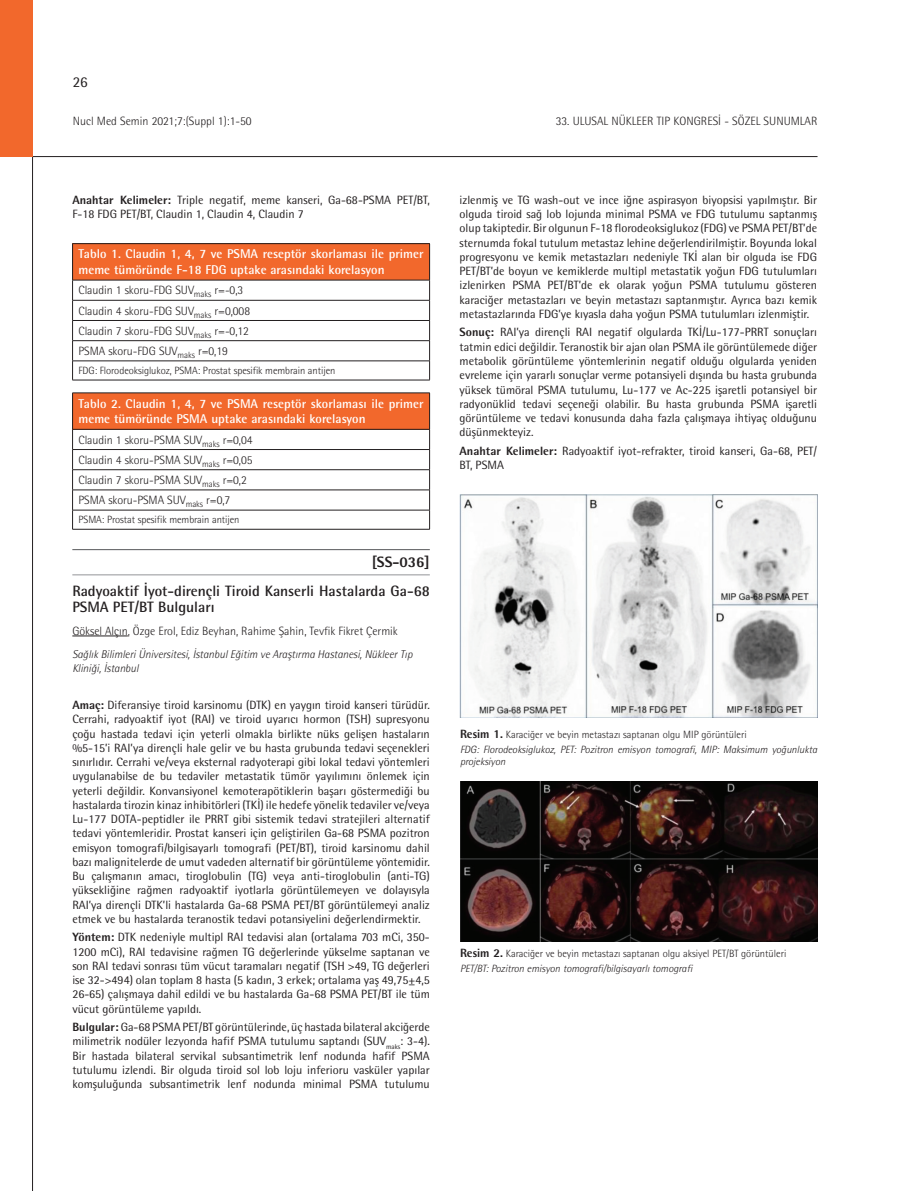
<style>
.page{position:relative;width:915px;height:1191px;background:#fff}
.page>*{position:absolute;margin:0;border:0;box-sizing:border-box;transform-origin:0 0}
.BASLIK{font:700 15px/16.5px "Rotis Semi Sans Std";color:#231f20}
.PS{font:800 15px "Rotis Semi Sans Std";color:#231f20}
.t1{font:15px "Rotis Semi Sans Std";color:#231f20}
.TABLO-BASLIK{font:700 12.75px/15.8px "Rotis Semi Sans Std";color:#fff}
.OZET-YAZI{font:12px/14.2px "Rotis Semi Sans Std";color:#231f20;text-align:justify}
.TABLO-YAZI{font:300 12px "Rotis Semi Sans Std";letter-spacing:-.005em;color:#231f20}
.YAZAR{font:300 12px "Rotis Semi Sans Std";color:#231f20}
.KURUM{font:italic 300 11.25px/14.2px "Rotis Semi Sans Std";color:#231f20}
.RESİMALTI{font:italic 300 10.5px/12px "Rotis Semi Sans Std";color:#231f20}
.RESİMALTI-2{font:300 10.5px "Rotis Semi Sans Std";color:#231f20}
.TABLO-ALTI{font:300 10.5px "Rotis Semi Sans Std";letter-spacing:-.005em;color:#231f20}
.s1{font-weight:800}
.s2{font-weight:800;font-size:12px}
</style>
<div class="page">
<hr style="left:33px;top:156px;width:784px;height:1px;background:#231f20">
<hr style="left:32px;top:157px;width:1px;height:1034px;background:#231f20">
<div style="left:0;top:0;width:33px;height:157px;background:#f2682c"></div>
<hr style="left:72px;top:574px;width:357px;height:1px;background:#939598">
<hr style="left:72px;top:549px;width:357px;height:1px;background:#57585a">
<hr style="left:72px;top:635px;width:56px;height:1px;background:#231f20">
<div style="left:73px;top:244px;width:356px;height:36px;background:#f2682c"></div>
<hr style="left:72px;top:300px;width:357px;height:1px;background:#231f20">
<hr style="left:72px;top:320px;width:357px;height:1px;background:#231f20">
<hr style="left:72px;top:340px;width:357px;height:1px;background:#231f20">
<hr style="left:72px;top:243px;width:357px;height:1px;background:#231f20">
<hr style="left:72px;top:244px;width:1px;height:36px;background:#231f20">
<hr style="left:429px;top:244px;width:1px;height:36px;background:#231f20">
<hr style="left:72px;top:280px;width:357px;height:1px;background:#231f20">
<hr style="left:72px;top:360px;width:357px;height:1px;background:#231f20">
<hr style="left:72px;top:380px;width:357px;height:1px;background:#231f20">
<svg style="left:72px;top:280px;width:1px;height:100px"></svg>
<svg style="left:429px;top:280px;width:1px;height:100px"></svg>
<div style="left:73px;top:393px;width:356px;height:36px;background:#f2682c"></div>
<hr style="left:72px;top:449px;width:357px;height:1px;background:#231f20">
<hr style="left:72px;top:469px;width:357px;height:1px;background:#231f20">
<hr style="left:72px;top:489px;width:357px;height:1px;background:#231f20">
<hr style="left:72px;top:392px;width:357px;height:1px;background:#231f20">
<hr style="left:72px;top:393px;width:1px;height:36px;background:#231f20">
<hr style="left:429px;top:393px;width:1px;height:36px;background:#231f20">
<hr style="left:72px;top:429px;width:357px;height:1px;background:#231f20">
<hr style="left:72px;top:510px;width:357px;height:1px;background:#231f20">
<hr style="left:72px;top:529px;width:357px;height:1px;background:#231f20">
<svg style="left:72px;top:429px;width:1px;height:100px"></svg>
<svg style="left:429px;top:429px;width:1px;height:100px"></svg>
<img style="left:459px;top:494px;width:357px;height:223px">
<img style="left:460px;top:782px;width:356px;height:159px">
<p class="t1" style="left:73px;top:73px;width:17px">26</p>
<p class="YAZAR" style="left:73px;top:114px;width:180px">Nucl Med Semin 2021;7:(Suppl 1):1-50</p>
<p class="YAZAR" style="left:555px;top:114px;width:263px">33. ULUSAL NÜKLEER TIP KONGRESİ - SÖZEL SUNUMLAR</p>
<p class="OZET-YAZI" style="left:72px;top:193px;width:359px"><span class="s1">Anahtar Kelimeler:</span> Triple negatif, meme kanseri, Ga-68-PSMA PET/BT,<br>F-18 FDG PET/BT, Claudin 1, Claudin 4, Claudin 7</p>
<p class="TABLO-BASLIK" style="left:78px;top:246px;width:346px">Tablo 1. Claudin 1, 4, 7 ve PSMA reseptör skorlaması ile primer meme tümöründe F-18 FDG uptake arasındaki korelasyon</p>
<p class="TABLO-YAZI" style="left:78px;top:283px;width:166px">Claudin 1 skoru-FDG SUV<sub>maks</sub> r=-0,3</p>
<p class="TABLO-YAZI" style="left:78px;top:303px;width:173px">Claudin 4 skoru-FDG SUV<sub>maks</sub> r=0,008</p>
<p class="TABLO-YAZI" style="left:78px;top:324px;width:172px">Claudin 7 skoru-FDG SUV<sub>maks</sub> r=-0,12</p>
<p class="TABLO-YAZI" style="left:78px;top:344px;width:151px">PSMA skoru-FDG SUV<sub>maks</sub> r=0,19</p>
<p class="TABLO-ALTI" style="left:78px;top:364px;width:258px">FDG: Florodeoksiglukoz, PSMA: Prostat spesifik membrain antijen</p>
<p class="TABLO-BASLIK" style="left:78px;top:395px;width:346px">Tablo 2. Claudin 1, 4, 7 ve PSMA reseptör skorlaması ile primer meme tümöründe PSMA uptake arasındaki korelasyon</p>
<p class="TABLO-YAZI" style="left:78px;top:432px;width:175px">Claudin 1 skoru-PSMA SUV<sub>maks</sub> r=0,04</p>
<p class="TABLO-YAZI" style="left:78px;top:453px;width:175px">Claudin 4 skoru-PSMA SUV<sub>maks</sub> r=0,05</p>
<p class="TABLO-YAZI" style="left:78px;top:473px;width:170px">Claudin 7 skoru-PSMA SUV<sub>maks</sub> r=0,2</p>
<p class="TABLO-YAZI" style="left:78px;top:493px;width:153px">PSMA skoru-PSMA SUV<sub>maks</sub> r=0,7</p>
<p class="TABLO-ALTI" style="left:78px;top:514px;width:162px">PSMA: Prostat spesifik membrain antijen</p>
<p class="PS" style="left:371px;top:552px;width:60px">[SS-036]</p>
<p class="BASLIK" style="left:72px;top:582px;width:359px">Radyoaktif İyot-dirençli Tiroid Kanserli Hastalarda Ga-68<br>PSMA PET/BT Bulguları</p>
<p class="YAZAR" style="left:72px;top:624px;width:327px">Göksel Alçın, Özge Erol, Ediz Beyhan, Rahime Şahin, Tevfik Fikret Çermik</p>
<p class="KURUM" style="left:72px;top:647px;width:341px">Sağlık Bilimleri Üniversitesi, İstanbul Eğitim ve Araştırma Hastanesi, Nükleer Tıp<br>Kliniği, İstanbul</p>
<p class="OZET-YAZI" style="left:72px;top:698px;width:359px"><span class="s1">Amaç:</span> Diferansiye tiroid karsinomu (DTK) en yaygın tiroid kanseri türüdür.<br>Cerrahi, radyoaktif iyot (RAI) ve tiroid uyarıcı hormon (TSH) supresyonu çoğu hastada tedavi için yeterli olmakla birlikte nüks gelişen hastaların %5-15’i RAI’ya dirençli hale gelir ve bu hasta grubunda tedavi seçenekleri sınırlıdır. Cerrahi ve/veya eksternal radyoterapi gibi lokal tedavi yöntemleri uygulanabilse de bu tedaviler metastatik tümör yayılımını önlemek için yeterli değildir. Konvansiyonel kemoterapötiklerin başarı göstermediği bu hastalarda tirozin kinaz inhibitörleri (TKİ) ile hedefe yönelik tedaviler ve/veya Lu-177 DOTA-peptidler ile PRRT gibi sistemik tedavi stratejileri alternatif tedavi yöntemleridir. Prostat kanseri için geliştirilen Ga-68 PSMA pozitron emisyon tomografi/bilgisayarlı tomografi (PET/BT), tiroid karsinomu dahil bazı malignitelerde de umut vadeden alternatif bir görüntüleme yöntemidir.<br>Bu çalışmanın amacı, tiroglobulin (TG) veya anti-tiroglobulin (anti-TG) yüksekliğine rağmen radyoaktif iyotlarla görüntülemeyen ve dolayısyla RAI’ya dirençli DTK’li hastalarda Ga-68 PSMA PET/BT görüntülemeyi analiz etmek ve bu hastalarda teranostik tedavi potansiyelini değerlendirmektir.</p>
<p class="OZET-YAZI" style="left:72px;top:930px;width:359px"><span class="s1">Yöntem:</span> DTK nedeniyle multipl RAI tedavisi alan (ortalama 703 mCi, 350- 1200 mCi), RAI tedavisine rağmen TG değerlerinde yükselme saptanan ve son RAI tedavi sonrası tüm vücut taramaları negatif (TSH &gt;49, TG değerleri ise 32-&gt;494) olan toplam 8 hasta (5 kadın, 3 erkek; ortalama yaş 49,75±4,5<br>26-65) çalışmaya dahil edildi ve bu hastalarda Ga-68 PSMA PET/BT ile tüm vücut görüntüleme yapıldı.</p>
<p class="OZET-YAZI" style="left:72px;top:1020px;width:359px"><span class="s1">Bulgular:</span> Ga-68 PSMA PET/BT görüntülerinde, üç hastada bilateral akciğerde milimetrik nodüler lezyonda hafif PSMA tutulumu saptandı (SUV<sub>maks</sub>: 3-4).<br>Bir hastada bilateral servikal subsantimetrik lenf nodunda hafif PSMA tutulumu izlendi. Bir olguda tiroid sol lob loju inferioru vasküler yapılar komşuluğunda subsantimetrik lenf nodunda minimal PSMA tutulumu</p>
<p class="OZET-YAZI" style="left:459px;top:193px;width:359px">izlenmiş ve TG wash-out ve ince iğne aspirasyon biyopsisi yapılmıştır. Bir olguda tiroid sağ lob lojunda minimal PSMA ve FDG tutulumu saptanmış olup takiptedir. Bir olgunun F-18 florodeoksiglukoz (FDG) ve PSMA PET/BT’de sternumda fokal tutulum metastaz lehine değerlendirilmiştir. Boyunda lokal progresyonu ve kemik metastazları nedeniyle TKİ alan bir olguda ise FDG PET/BT’de boyun ve kemiklerde multipl metastatik yoğun FDG tutulumları izlenirken PSMA PET/BT’de ek olarak yoğun PSMA tutulumu gösteren karaciğer metastazları ve beyin metastazı saptanmıştır. Ayrıca bazı kemik metastazlarında FDG’ye kıyasla daha yoğun PSMA tutulumları izlenmiştir.</p>
<p class="OZET-YAZI" style="left:459px;top:325px;width:359px"><span class="s1">Sonuç:</span> RAI’ya dirençli RAI negatif olgularda TKİ/Lu-177-PRRT sonuçları tatmin edici değildir. Teranostik bir ajan olan PSMA ile görüntülemede diğer metabolik görüntüleme yöntemlerinin negatif olduğu olgularda yeniden evreleme için yararlı sonuçlar verme potansiyeli dışında bu hasta grubunda yüksek tümöral PSMA tutulumu, Lu-177 ve Ac-225 işaretli potansiyel bir radyonüklid tedavi seçeneği olabilir. Bu hasta grubunda PSMA işaretli görüntüleme ve tedavi konusunda daha fazla çalışmaya ihtiyaç olduğunu düşünmekteyiz.</p>
<p class="OZET-YAZI" style="left:459px;top:443px;width:359px"><span class="s1">Anahtar Kelimeler:</span> Radyoaktif iyot-refrakter, tiroid kanseri, Ga-68, PET/<br>BT, PSMA</p>
<p class="RESİMALTI-2" style="left:460px;top:728px;width:288px"><span class="s2">Resim 1.</span> Karaciğer ve beyin metastazı saptanan olgu MIP görüntüleri</p>
<p class="RESİMALTI" style="left:460px;top:743px;width:358px">FDG: Florodeoksiglukoz, PET: Pozitron emisyon tomografi, MIP: Maksimum yoğunlukta projeksiyon</p>
<p class="RESİMALTI-2" style="left:460px;top:948px;width:328px"><span class="s2">Resim 2.</span> Karaciğer ve beyin metastazı saptanan olgu aksiyel PET/BT görüntüleri</p>
<p class="RESİMALTI" style="left:460px;top:962px;width:234px">PET/BT: Pozitron emisyon tomografi/bilgisayarlı tomografi</p>
</div>
